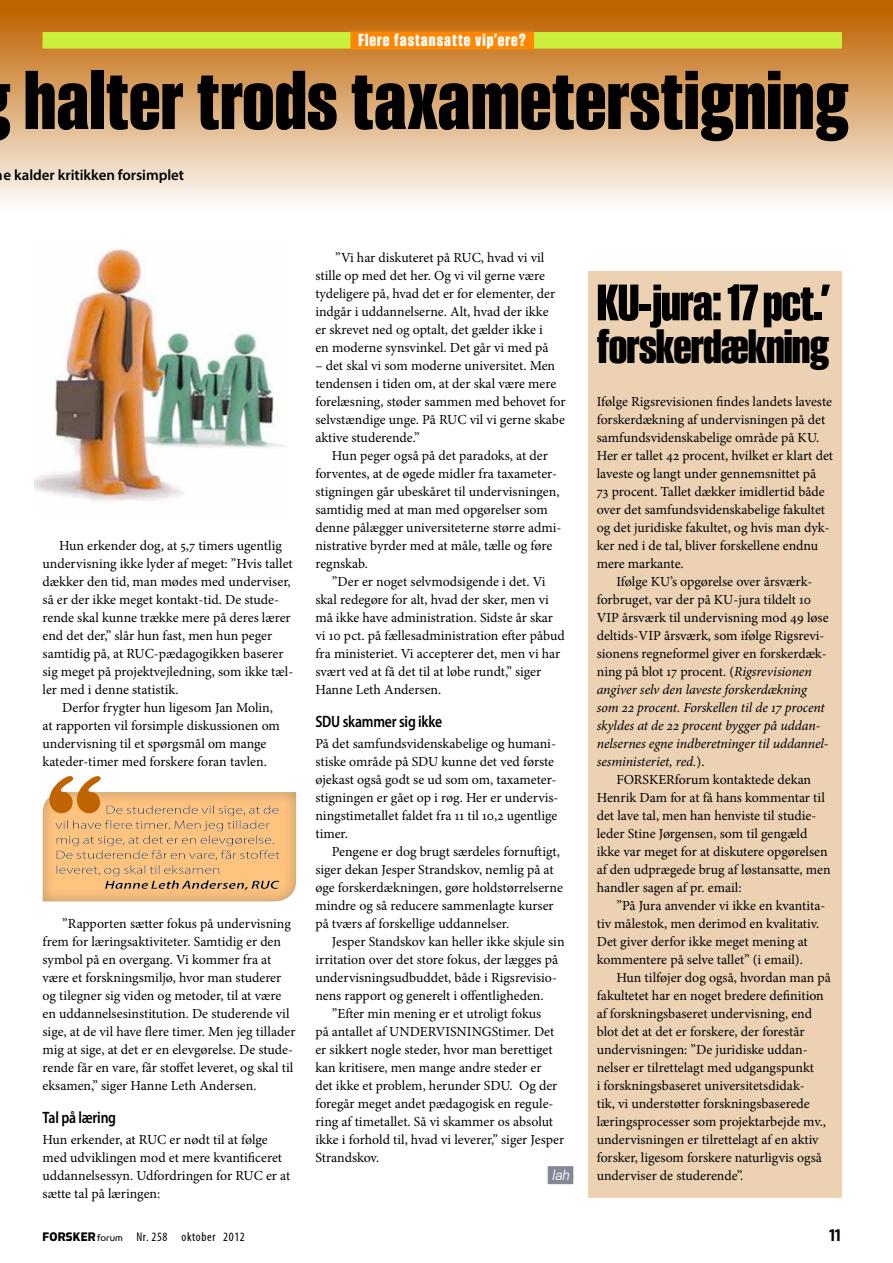
<style>
.page{position:relative;width:893px;height:1263px;background:#fff}
.page>*{position:absolute;margin:0;border:0;box-sizing:border-box;transform-origin:0 0}
.t1{font:700 85.5px "Smart Sans Std";color:#000}
.t2{font:700 52.5px "Smart Sans Std";letter-spacing:-.02em;color:#000}
.t3{font:700 49.5px "Smart Sans Std";letter-spacing:-.02em;color:#000}
.t4{font:700 18px "Smart Sans Std";letter-spacing:.055em;color:#fff}
.t5{font:700 condensed 18px "Myriad Pro";color:#000}
.t6{font:600 semi-condensed 16.5px "Myriad Pro";letter-spacing:-.015em;color:#000;scale:.9 1}
.t7{font:600 15px "Myriad Pro";letter-spacing:-.005em;color:#000}
.t8{font:13.8px/18px "Minion Pro";color:#000}
.t9{font:italic 13.8px "Eurostile LT Std";color:#fff;scale:.9 1}
.t10{font:condensed 12.75px "Myriad Pro";letter-spacing:.05em;color:#000}
.s1{font-style:italic}
.s2{font-family:"Simian Display Chimpanzee";font-stretch:normal;font-size:13.95px}
.s3{font-family:"Simian Display Orangutan";font-stretch:normal;font-size:11.4px}
</style>
<div class="page">
<div style="left:0;top:0;width:893px;height:213px;background:linear-gradient(to bottom,#bc5d00,#fefeff)"></div>
<img style="left:34px;top:249px;width:249px;height:255px">
<div style="left:548px;top:1166px;width:25px;height:18px;background:#828995"></div>
<div style="left:588px;top:271px;width:254px;height:927px;background:#ecd1b3"></div>
<div style="left:43px;top:32px;width:799px;height:17px;background:#cbef3d"></div>
<div style="left:350px;top:32px;width:184px;height:18px;background:#ff8600"></div>
<svg style="left:43px;top:776px;width:253px;height:125px;background:#ecbd88"></svg>
<h3 class="t4" style="left:358px;top:30px;width:169px">Flere fastansatte vip’ere?</h3>
<h1 class="t1" style="left:24px;top:52px;width:826px">halter trods taxameterstigning</h1>
<p class="t7" style="left:3px;top:165px;width:182px">e kalder kritikken forsimplet</p>
<p class="t8" style="left:43px;top:536px;width:252px;text-indent:16px">Hun erkender dog, at 5,7 timers ugentlig undervisning ikke lyder af meget: ”Hvis tallet dækker den tid, man mødes med underviser, så er der ikke meget kontakt-tid. De stude&shy;rende skal kunne trække mere på deres lærer end det der,” slår hun fast, men hun peger samtidig på, at RUC-pædagogikken baserer sig meget på projektvejledning, som ikke tæl&shy;ler med i denne statistik.</p>
<p class="t8" style="left:43px;top:698px;width:239px;text-indent:20px">Derfor frygter hun ligesom Jan Molin, at rapporten vil forsimple diskussionen om undervisning til et spørgsmål om mange kateder-timer med forskere foran tavlen.</p>
<p class="t8" style="left:43px;top:914px;width:254px;text-indent:20px">”Rapporten sætter fokus på undervisning frem for læringsaktiviteter. Samtidig er den symbol på en overgang. Vi kommer fra at være et forskningsmiljø, hvor man studerer og tilegner sig viden og metoder, til at være en uddannelsesinstitution. De studerende vil sige, at de vil have flere timer. Men jeg tillader mig at sige, at det er en elevgørelse. De stude&shy;rende får en vare, får stoffet leveret, og skal til eksamen,” siger Hanne Leth Andersen.</p>
<p class="t6" style="left:43px;top:1107px;width:83px">Tal på læring</p>
<p class="t8" style="left:43px;top:1130px;width:249px">Hun erkender, at RUC er nødt til at følge med udviklingen mod et mere kvantificeret uddannelsessyn. Udfordringen for RUC er at sætte tal på læringen:</p>
<p class="t8" style="left:315px;top:248px;width:241px;text-indent:20px">”Vi har diskuteret på RUC, hvad vi vil stille op med det her. Og vi vil gerne være tydeligere på, hvad det er for elementer, der indgår i uddannelserne. Alt, hvad der ikke er skrevet ned og optalt, det gælder ikke i en moderne synsvinkel. Det går vi med på</p>
<p class="t8" style="left:315px;top:356px;width:252px">– det skal vi som moderne universitet. Men tendensen i tiden om, at der skal være mere forelæsning, støder sammen med behovet for selvstændige unge. På RUC vil vi gerne skabe aktive studerende.”</p>
<p class="t8" style="left:315px;top:446px;width:248px;text-indent:16px">Hun peger også på det paradoks, at der forventes, at de øgede midler fra taxameter&shy;stigningen går ubeskåret til undervisningen, samtidig med at man med opgørelser som denne pålægger universiteterne større admi&shy;nistrative byrder med at måle, tælle og føre regnskab.</p>
<p class="t8" style="left:315px;top:572px;width:251px;text-indent:16px">”Der er noget selvmodsigende i det. Vi skal redegøre for alt, hvad der sker, men vi må ikke have administration. Sidste år skar vi 10 pct. på fællesadministration efter påbud fra ministeriet. Vi accepterer det, men vi har svært ved at få det til at løbe rundt,” siger Hanne Leth Andersen.</p>
<p class="t6" style="left:315px;top:711px;width:143px">SDU skammer sig ikke</p>
<p class="t8" style="left:315px;top:734px;width:245px">På det samfundsvidenskabelige og humani&shy;stiske område på SDU kunne det ved første øjekast også godt se ud som om, taxameter&shy;stigningen er gået op i røg. Her er undervis&shy;ningstimetallet faldet fra 11 til 10,2 ugentlige timer.</p>
<p class="t8" style="left:315px;top:842px;width:249px;text-indent:16px">Pengene er dog brugt særdeles fornuftigt, siger dekan Jesper Strandskov, nemlig på at øge forskerdækningen, gøre holdstørrelserne mindre og så reducere sammenlagte kurser på tværs af forskellige uddannelser.</p>
<p class="t8" style="left:332px;top:932px;width:234px">Jesper Standskov kan heller ikke skjule sin</p>
<p class="t8" style="left:315px;top:950px;width:244px">irritation over det store fokus, der lægges på</p>
<p class="t8" style="left:315px;top:968px;width:243px">undervisningsudbuddet, både i Rigsrevisio-</p>
<p class="t8" style="left:315px;top:986px;width:230px">nens rapport og generelt i offentligheden.</p>
<p class="t8" style="left:332px;top:1004px;width:211px">”Efter min mening er et utroligt fokus</p>
<p class="t8" style="left:315px;top:1022px;width:241px">på antallet af UNDERVISNINGStimer. Det</p>
<p class="t8" style="left:315px;top:1040px;width:239px">er sikkert nogle steder, hvor man berettiget</p>
<p class="t8" style="left:315px;top:1058px;width:228px">kan kritisere, men mange andre steder er</p>
<p class="t8" style="left:315px;top:1076px;width:244px">det ikke et problem, herunder SDU. Og der</p>
<p class="t8" style="left:315px;top:1094px;width:240px">foregår meget andet pædagogisk en regule-</p>
<p class="t8" style="left:315px;top:1112px;width:239px">ring af timetallet. Så vi skammer os absolut</p>
<p class="t8" style="left:315px;top:1130px;width:250px">ikke i forhold til, hvad vi leverer,” siger Jesper</p>
<p class="t8" style="left:315px;top:1148px;width:65px">Strandskov.</p>
<p class="t9" style="left:552px;top:1166px;width:21px">lah</p>
<h2 class="t2" style="left:597px;top:273px;width:236px">KU-jura: 17 pct.’</h2>
<h3 class="t3" style="left:597px;top:319px;width:234px">forskerdækning</h3>
<p class="t8" style="left:597px;top:392px;width:238px">Ifølge Rigsrevisionen findes landets laveste forskerdækning af undervisningen på det samfundsvidenskabelige område på KU.<br>Her er tallet 42 procent, hvilket er klart det laveste og langt under gennemsnittet på<br>73 procent. Tallet dækker imidlertid både over det samfundsvidenskabelige fakultet og det juridiske fakultet, og hvis man dyk&shy;ker ned i de tal, bliver forskellene endnu mere markante.</p>
<p class="t8" style="left:597px;top:572px;width:233px;text-indent:20px">Ifølge KU’s opgørelse over årsværk&shy;forbruget, var der på KU-jura tildelt 10<br>VIP årsværk til undervisning mod 49 løse deltids-VIP årsværk, som ifølge Rigsrevi&shy;sionens regneformel giver en forskerdæk&shy;ning på blot 17 procent. (<span class="s1">Rigsrevisionen angiver selv den laveste forskerdækning som 22 procent. Forskellen til de 17 procent skyldes at de 22 procent bygger på uddan&shy;nelsernes egne indberetninger til uddannel&shy;sesministeriet, red.</span>).</p>
<p class="t8" style="left:597px;top:770px;width:235px;text-indent:20px">FORSKERforum kontaktede dekan Henrik Dam for at få hans kommentar til det lave tal, men han henviste til studie&shy;leder Stine Jørgensen, som til gengæld ikke var meget for at diskutere opgørelsen af den udprægede brug af løstansatte, men handler sagen af pr. email:</p>
<p class="t8" style="left:597px;top:896px;width:230px;text-indent:20px">”På Jura anvender vi ikke en kvantita&shy;tiv målestok, men derimod en kvalitativ.<br>Det giver derfor ikke meget mening at kommentere på selve tallet” (i email).</p>
<p class="t8" style="left:597px;top:968px;width:236px;text-indent:20px">Hun tilføjer dog også, hvordan man på fakultetet har en noget bredere definition af forskningsbaseret undervisning, end blot det at det er forskere, der forestår undervisningen: ”De juridiske uddan&shy;nelser er tilrettelagt med udgangspunkt<br>i forskningsbaseret universitetsdidak-<br>tik, vi understøtter forskningsbaserede læringsprocesser som projektarbejde mv., undervisningen er tilrettelagt af en aktiv forsker, ligesom forskere naturligvis også underviser de studerende”.</p>
<p class="t10" style="left:43px;top:1229px;width:204px"><span class="s2">FORSKER</span><span class="s3">forum</span> Nr. 258 oktober 2012</p>
<h3 class="t5" style="left:828px;top:1224px;width:15px">11</h3>
</div>
